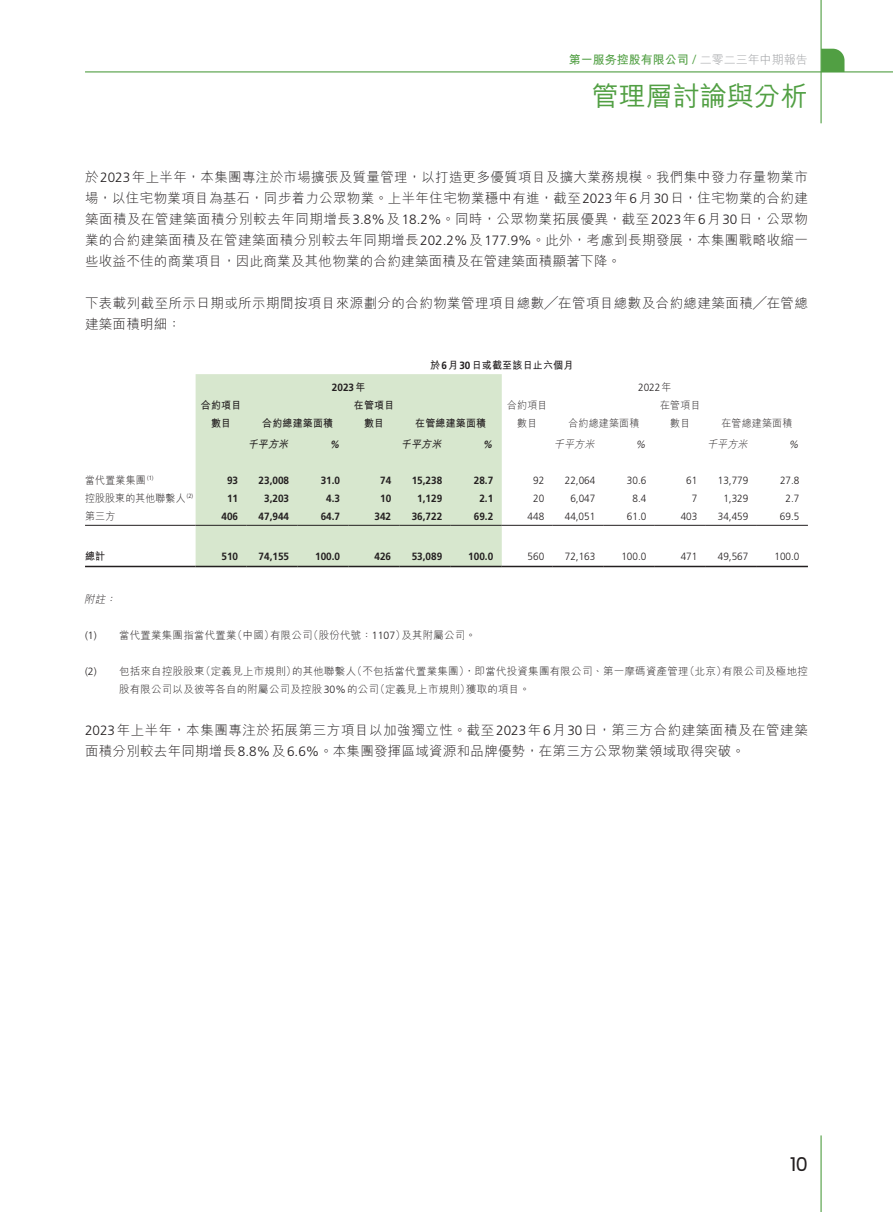
<style>
.page{position:relative;width:893px;height:1212px;background:#fff}
.page>*{position:absolute;margin:0;border:0;box-sizing:border-box;transform-origin:0 0}
.t1{font:500 27px "M Hei HK";color:#519f43}
.t2{font:19.5px "Poppins";color:#231f20}
.t3{font:300 13.5px/21px "M Hei HK";letter-spacing:.03em;color:#231f20}
.t4{font:700 12px "M Hei HK";color:#519f43}
.t5{font:300 10.5px "M Hei HK";letter-spacing:.02em;color:#231f20}
.t6{font:700 10.5px "Frutiger LT Std";color:#231f20;scale:.95 1}
.t7{font:300 10.5px "Frutiger LT Std";color:#231f20;scale:.95 1}
.t8{font:300 10.5px "M Hei HK";letter-spacing:.02em;color:#231f20;scale:.95 1}
.t9{font:700 10.5px "M Hei HK";letter-spacing:.02em;color:#231f20;scale:.95 1}
.t10{font:italic 300 10.5px "M Hei HK";color:#231f20;scale:.95 1}
.t11{font:italic 700 10.5px "M Hei HK";color:#231f20;scale:.95 1}
.t12{font:300 10.5px "Frutiger LT Std";color:#231f20}
.t13{font:italic 300 10.5px "M Hei HK";color:#231f20}
.t14{font:italic 300 10.5px "Frutiger LT Std";color:#231f20;scale:.95 1}
.t15{font:italic 700 10.5px "Frutiger LT Std";color:#231f20;scale:.95 1}
.t16{font:300 6.15px "Frutiger LT Std";color:#231f20;scale:.95 1}
.s1{font-family:"Century Gothic";font-weight:400;font-size:11.25px}
.s2{font-weight:300;color:#9d9fa2}
.s3{font-family:"Frutiger LT Std"}
.s4{font-family:"M Hei HK"}
</style>
<div class="page">
<svg style="left:822px;top:49px;width:22px;height:22px"></svg>
<hr style="left:85px;top:71px;width:808px;height:1px;background:#519f43">
<hr style="left:820px;top:0;width:2px;height:123px;background:#519f43">
<hr style="left:820px;top:1135px;width:2px;height:77px;background:#519f43">
<div style="left:196px;top:374px;width:306px;height:192px;background:#d7e7ce"></div>
<hr style="left:85px;top:525px;width:111px;height:1px;background:#231f20">
<hr style="left:196px;top:525px;width:51px;height:1px;background:#231f20">
<hr style="left:247px;top:525px;width:51px;height:1px;background:#231f20">
<hr style="left:298px;top:525px;width:51px;height:1px;background:#231f20">
<hr style="left:349px;top:525px;width:51px;height:1px;background:#231f20">
<hr style="left:400px;top:525px;width:51px;height:1px;background:#231f20">
<hr style="left:451px;top:525px;width:51px;height:1px;background:#231f20">
<hr style="left:502px;top:525px;width:51px;height:1px;background:#231f20">
<hr style="left:553px;top:525px;width:51px;height:1px;background:#231f20">
<hr style="left:604px;top:525px;width:51px;height:1px;background:#231f20">
<hr style="left:655px;top:525px;width:51px;height:1px;background:#231f20">
<hr style="left:706px;top:525px;width:51px;height:1px;background:#231f20">
<hr style="left:757px;top:525px;width:51px;height:1px;background:#231f20">
<hr style="left:85px;top:566px;width:111px;height:1px;background:#231f20">
<hr style="left:196px;top:566px;width:51px;height:1px;background:#231f20">
<hr style="left:247px;top:566px;width:51px;height:1px;background:#231f20">
<hr style="left:298px;top:566px;width:51px;height:1px;background:#231f20">
<hr style="left:349px;top:566px;width:51px;height:1px;background:#231f20">
<hr style="left:400px;top:566px;width:51px;height:1px;background:#231f20">
<hr style="left:451px;top:566px;width:51px;height:1px;background:#231f20">
<hr style="left:502px;top:566px;width:51px;height:1px;background:#231f20">
<hr style="left:553px;top:566px;width:51px;height:1px;background:#231f20">
<hr style="left:604px;top:566px;width:51px;height:1px;background:#231f20">
<hr style="left:655px;top:566px;width:51px;height:1px;background:#231f20">
<hr style="left:706px;top:566px;width:51px;height:1px;background:#231f20">
<hr style="left:757px;top:566px;width:51px;height:1px;background:#231f20">
<p class="t4" style="left:569px;top:51px;width:241px">第一服务控股有限公司 <span class="s1">/</span> <span class="s2">二零二三年中期報告</span></p>
<h1 class="t1" style="left:592px;top:77px;width:217px">管理層討論與分析</h1>
<p class="t3" style="left:85px;top:166px;width:724px;text-align:justify">於<span class="s3">2023</span>年上半年，本集團專注於市場擴張及質量管理，以打造更多優質項目及擴大業務規模。我們集中發力存量物業市場，以住宅物業項目為基石，同步着力公眾物業。上半年住宅物業穩中有進，截至<span class="s3">2023</span>年<span class="s3">6</span>月<span class="s3">30</span>日，住宅物業的合約建築面積及在管建築面積分別較去年同期增長<span class="s3">3.8%</span>及<span class="s3">18.2%</span>。同時，公眾物業拓展優異，截至<span class="s3">2023</span>年<span class="s3">6</span>月<span class="s3">30</span>日，公眾物業的合約建築面積及在管建築面積分別較去年同期增長<span class="s3">202.2%</span>及<span class="s3">177.9%</span>。此外，考慮到長期發展，本集團戰略收縮一些收益不佳的商業項目，因此商業及其他物業的合約建築面積及在管建築面積顯著下降。</p>
<p class="t3" style="left:85px;top:293px;width:724px">下表載列截至所示日期或所示期間按項目來源劃分的合約物業管理項目總數╱在管項目總數及合約總建築面積╱在管總建築面積明細：</p>
<p class="t9" style="left:430px;top:357px;width:152px">於<span class="s3">6</span>月<span class="s3">30</span>日或截至該日止六個月</p>
<p class="t7" style="left:638px;top:381px;width:37px">2022 <span class="s4">年</span></p>
<p class="t6" style="left:332px;top:381px;width:37px">2023<span class="s4">年</span></p>
<p class="t9" style="left:201px;top:397px;width:44px">合約項目</p>
<p class="t9" style="left:354px;top:397px;width:44px">在管項目</p>
<p class="t8" style="left:507px;top:400px;width:44px">合約項目</p>
<p class="t8" style="left:660px;top:400px;width:44px">在管項目</p>
<p class="t9" style="left:211px;top:415px;width:23px">數目</p>
<p class="t9" style="left:262px;top:415px;width:76px">合約總建築面積</p>
<p class="t9" style="left:364px;top:415px;width:23px">數目</p>
<p class="t9" style="left:415px;top:415px;width:76px">在管總建築面積</p>
<p class="t8" style="left:517px;top:418px;width:23px">數目</p>
<p class="t8" style="left:568px;top:418px;width:76px">合約總建築面積</p>
<p class="t8" style="left:670px;top:418px;width:23px">數目</p>
<p class="t8" style="left:721px;top:418px;width:76px">在管總建築面積</p>
<p class="t11" style="left:248px;top:436px;width:47px">千平方米</p>
<p class="t15" style="left:329px;top:438px;width:15px">%</p>
<p class="t11" style="left:401px;top:436px;width:47px">千平方米</p>
<p class="t15" style="left:482px;top:438px;width:15px">%</p>
<p class="t10" style="left:554px;top:439px;width:46px">千平方米</p>
<p class="t14" style="left:635px;top:438px;width:15px">%</p>
<p class="t10" style="left:707px;top:439px;width:46px">千平方米</p>
<p class="t14" style="left:789px;top:438px;width:15px">%</p>
<p class="t8" style="left:85px;top:475px;width:66px">當代置業集團</p>
<p class="t16" style="left:147px;top:475px;width:8px">(1)</p>
<p class="t6" style="left:227px;top:474px;width:13px">93</p>
<p class="t6" style="left:259px;top:474px;width:34px">23,008</p>
<p class="t6" style="left:321px;top:474px;width:22px">31.0</p>
<p class="t6" style="left:380px;top:474px;width:13px">74</p>
<p class="t6" style="left:412px;top:474px;width:34px">15,238</p>
<p class="t6" style="left:474px;top:474px;width:22px">28.7</p>
<p class="t7" style="left:533px;top:474px;width:13px">92</p>
<p class="t7" style="left:565px;top:474px;width:34px">22,064</p>
<p class="t7" style="left:627px;top:474px;width:22px">30.6</p>
<p class="t7" style="left:686px;top:474px;width:13px">61</p>
<p class="t7" style="left:718px;top:474px;width:34px">13,779</p>
<p class="t7" style="left:780px;top:474px;width:22px">27.8</p>
<p class="t8" style="left:85px;top:493px;width:107px">控股股東的其他聯繫人</p>
<p class="t16" style="left:187px;top:493px;width:8px">(2)</p>
<p class="t6" style="left:227px;top:492px;width:13px">11</p>
<p class="t6" style="left:264px;top:492px;width:28px">3,203</p>
<p class="t6" style="left:326px;top:492px;width:16px">4.3</p>
<p class="t6" style="left:380px;top:492px;width:13px">10</p>
<p class="t6" style="left:417px;top:492px;width:28px">1,129</p>
<p class="t6" style="left:479px;top:492px;width:16px">2.1</p>
<p class="t7" style="left:533px;top:492px;width:13px">20</p>
<p class="t7" style="left:570px;top:492px;width:28px">6,047</p>
<p class="t7" style="left:632px;top:492px;width:16px">8.4</p>
<p class="t7" style="left:692px;top:492px;width:7px">7</p>
<p class="t7" style="left:723px;top:492px;width:28px">1,329</p>
<p class="t7" style="left:785px;top:492px;width:16px">2.7</p>
<p class="t8" style="left:85px;top:511px;width:33px">第三方</p>
<p class="t6" style="left:221px;top:510px;width:19px">406</p>
<p class="t6" style="left:259px;top:510px;width:34px">47,944</p>
<p class="t6" style="left:321px;top:510px;width:22px">64.7</p>
<p class="t6" style="left:375px;top:510px;width:19px">342</p>
<p class="t6" style="left:412px;top:510px;width:34px">36,722</p>
<p class="t6" style="left:474px;top:510px;width:22px">69.2</p>
<p class="t7" style="left:528px;top:510px;width:19px">448</p>
<p class="t7" style="left:565px;top:510px;width:34px">44,051</p>
<p class="t7" style="left:627px;top:510px;width:22px">61.0</p>
<p class="t7" style="left:681px;top:510px;width:19px">403</p>
<p class="t7" style="left:718px;top:510px;width:34px">34,459</p>
<p class="t7" style="left:780px;top:510px;width:22px">69.5</p>
<p class="t9" style="left:85px;top:549px;width:23px">總計</p>
<p class="t6" style="left:221px;top:550px;width:19px">510</p>
<p class="t6" style="left:259px;top:550px;width:34px">74,155</p>
<p class="t6" style="left:315px;top:550px;width:28px">100.0</p>
<p class="t6" style="left:375px;top:550px;width:19px">426</p>
<p class="t6" style="left:412px;top:550px;width:34px">53,089</p>
<p class="t6" style="left:468px;top:550px;width:28px">100.0</p>
<p class="t7" style="left:528px;top:551px;width:19px">560</p>
<p class="t7" style="left:565px;top:551px;width:34px">72,163</p>
<p class="t7" style="left:621px;top:551px;width:28px">100.0</p>
<p class="t7" style="left:681px;top:551px;width:19px">471</p>
<p class="t7" style="left:718px;top:551px;width:34px">49,567</p>
<p class="t7" style="left:774px;top:551px;width:28px">100.0</p>
<p class="t13" style="left:84px;top:594px;width:25px">附註</p>
<p class="t13" style="left:105px;top:594px;width:14px">：</p>
<p class="t12" style="left:85px;top:629px;width:13px">1( )</p>
<p class="t5" style="left:232px;top:630px;width:44px">（中國）</p>
<p class="t5" style="left:308px;top:630px;width:99px">（股份代號：<span class="s3">1107</span>）</p>
<p class="t5" style="left:401px;top:630px;width:76px">及其附屬公司。</p>
<p class="t5" style="left:270px;top:630px;width:44px">有限公司</p>
<p class="t5" style="left:119px;top:630px;width:119px">當代置業集團指當代置業</p>
<p class="t12" style="left:85px;top:665px;width:13px">2( )</p>
<p class="t5" style="left:200px;top:666px;width:98px">（定義見上市規則）</p>
<p class="t5" style="left:352px;top:666px;width:338px">（不包括當代置業集團，）即當代投資集團有限公司、第一摩碼資產管理</p>
<p class="t5" style="left:684px;top:666px;width:44px">（北京）</p>
<p class="t5" style="left:119px;top:666px;width:87px">包括來自控股股東</p>
<p class="t5" style="left:292px;top:666px;width:66px">的其他聯繫人</p>
<p class="t5" style="left:722px;top:666px;width:87px">有限公司及極地控</p>
<p class="t5" style="left:375px;top:684px;width:97px">（定義見上市規則）</p>
<p class="t5" style="left:119px;top:684px;width:262px">股有限公司以及彼等各自的附屬公司及控股<span class="s3">30%</span>的公司</p>
<p class="t3" style="left:85px;top:719px;width:724px"><span class="s3">2023</span>年上半年，本集團專注於拓展第三方項目以加強獨立性。截至<span class="s3">2023</span>年<span class="s3">6</span>月<span class="s3">30</span>日，第三方合約建築面積及在管建築面積分別較去年同期增長<span class="s3">8.8%</span>及<span class="s3">6.6%</span>。本集團發揮區域資源和品牌優勢，在第三方公眾物業領域取得突破。</p>
<p class="t5" style="left:466px;top:684px;width:65px">獲取的項目。</p>
<h2 class="t2" style="left:790px;top:1153px;width:19px">10</h2>
</div>
